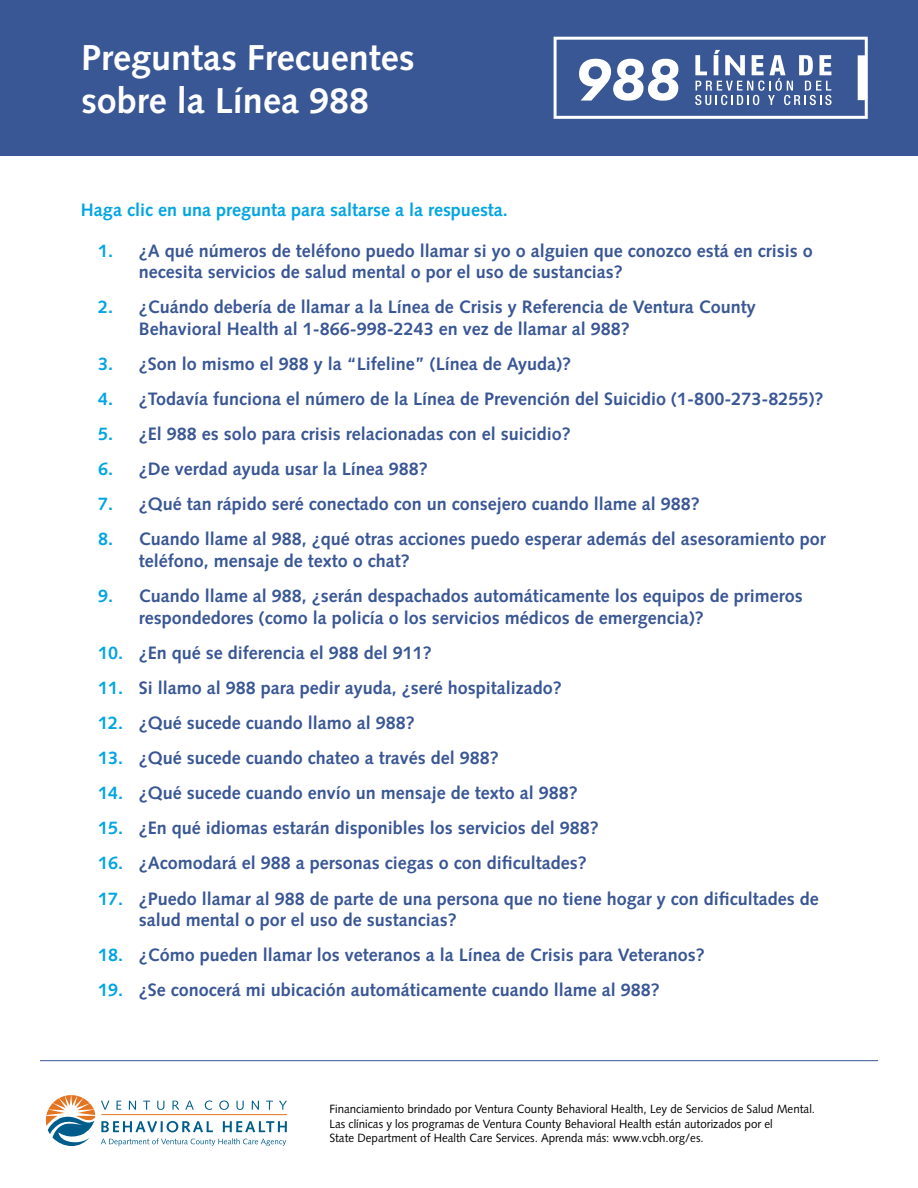
<style>
.page{position:relative;width:918px;height:1188px;background:#fff}
.page>*{position:absolute;margin:0;border:0;box-sizing:border-box;transform-origin:0 0}
.t1{font:700 36px/43.2px "Syntax LT Std";color:#fff}
.t2{font:700 18px/21.6px "Syntax LT Std";color:#395695}
.t3{font:700 18px "Syntax LT Std";color:#00a5e2}
.t4{font:12px/14.4px "Syntax LT Std";color:#000;scale:.96 1}
.s1{color:#00a5e2}
</style>
<div class="page">
<svg style="left:46px;top:1095px;width:49px;height:51px"></svg>
<hr style="left:102px;top:1114px;width:185px;height:1px;background:#e37421">
<svg style="left:101px;top:1121px;width:112px;height:11px"></svg>
<svg style="left:223px;top:1121px;width:64px;height:11px"></svg>
<svg style="left:101px;top:1100px;width:186px;height:10px"></svg>
<svg style="left:101px;top:1138px;width:185px;height:8px"></svg>
<hr style="left:40px;top:1060px;width:838px;height:1px;background:#395695">
<div style="left:0;top:0;width:918px;height:156px;background:#395695"></div>
<svg style="left:554px;top:37px;width:314px;height:82px"></svg>
<h1 class="t1" style="left:81px;top:36px;width:335px">Preguntas Frecuentes sobre la Línea 988</h1>
<p class="t3" style="left:81px;top:199px;width:428px">Haga clic en una pregunta para saltarse a la respuesta.</p>
<p class="t2" style="left:139px;top:240px;width:676px;text-indent:-40px"><span class="s1">1.</span> ¿A qué números de teléfono puedo llamar si yo o alguien que conozco está en crisis o necesita servicios de salud mental o por el uso de sustancias?</p>
<p class="t2" style="left:139px;top:296px;width:619px;text-indent:-40px"><span class="s1">2.</span> ¿Cuándo debería de llamar a la Línea de Crisis y Referencia de Ventura County<br>Behavioral Health al 1-866-998-2243 en vez de llamar al 988?</p>
<p class="t2" style="left:98px;top:353px;width:474px"><span class="s1">3.</span> ¿Son lo mismo el 988 y la “Lifeline” (Línea de Ayuda)?</p>
<p class="t2" style="left:98px;top:388px;width:727px"><span class="s1">4.</span> ¿Todavía funciona el número de la Línea de Prevención del Suicidio (1-800-273-8255)?</p>
<p class="t2" style="left:98px;top:423px;width:474px"><span class="s1">5.</span> ¿El 988 es solo para crisis relacionadas con el suicidio?</p>
<p class="t2" style="left:98px;top:458px;width:331px"><span class="s1">6.</span> ¿De verdad ayuda usar la Línea 988?</p>
<p class="t2" style="left:98px;top:493px;width:603px"><span class="s1">7.</span> ¿Qué tan rápido seré conectado con un consejero cuando llame al 988?</p>
<p class="t2" style="left:139px;top:529px;width:689px;text-indent:-40px"><span class="s1">8.</span> Cuando llame al 988, ¿qué otras acciones puedo esperar además del asesoramiento por teléfono, mensaje de texto o chat?</p>
<p class="t2" style="left:139px;top:585px;width:666px;text-indent:-40px"><span class="s1">9.</span> Cuando llame al 988, ¿serán despachados automáticamente los equipos de primeros respondedores (como la policía o los servicios médicos de emergencia)?</p>
<p class="t2" style="left:98px;top:642px;width:335px"><span class="s1">10.</span> ¿En qué se diferencia el 988 del 911?</p>
<p class="t2" style="left:98px;top:677px;width:465px"><span class="s1">11.</span> Si llamo al 988 para pedir ayuda, ¿seré hospitalizado?</p>
<p class="t2" style="left:98px;top:712px;width:318px"><span class="s1">12.</span> ¿Qué sucede cuando llamo al 988?</p>
<p class="t2" style="left:98px;top:747px;width:402px"><span class="s1">13.</span> ¿Qué sucede cuando chateo a través del 988?</p>
<p class="t2" style="left:98px;top:782px;width:481px"><span class="s1">14.</span> ¿Qué sucede cuando envío un mensaje de texto al 988?</p>
<p class="t2" style="left:98px;top:817px;width:502px"><span class="s1">15.</span> ¿En qué idiomas estarán disponibles los servicios del 988?</p>
<p class="t2" style="left:98px;top:853px;width:490px"><span class="s1">16.</span> ¿Acomodará el 988 a personas ciegas o con dificultades?</p>
<p class="t2" style="left:139px;top:888px;width:682px;text-indent:-40px"><span class="s1">17.</span> ¿Puedo llamar al 988 de parte de una persona que no tiene hogar y con dificultades de salud mental o por el uso de sustancias?</p>
<p class="t2" style="left:98px;top:944px;width:608px"><span class="s1">18.</span> ¿Cómo pueden llamar los veteranos a la Línea de Crisis para Veteranos?</p>
<p class="t2" style="left:98px;top:979px;width:563px"><span class="s1">19.</span> ¿Se conocerá mi ubicación automáticamente cuando llame al 988?</p>
<p class="t4" style="left:329px;top:1102px;width:507px">Financiamiento brindado por Ventura County Behavioral Health, Ley de Servicios de Salud Mental.<br>Las clínicas y los programas de Ventura County Behavioral Health están autorizados por el<br>State Department of Health Care Services. Aprenda más: www.vcbh.org/es.</p>
</div>
